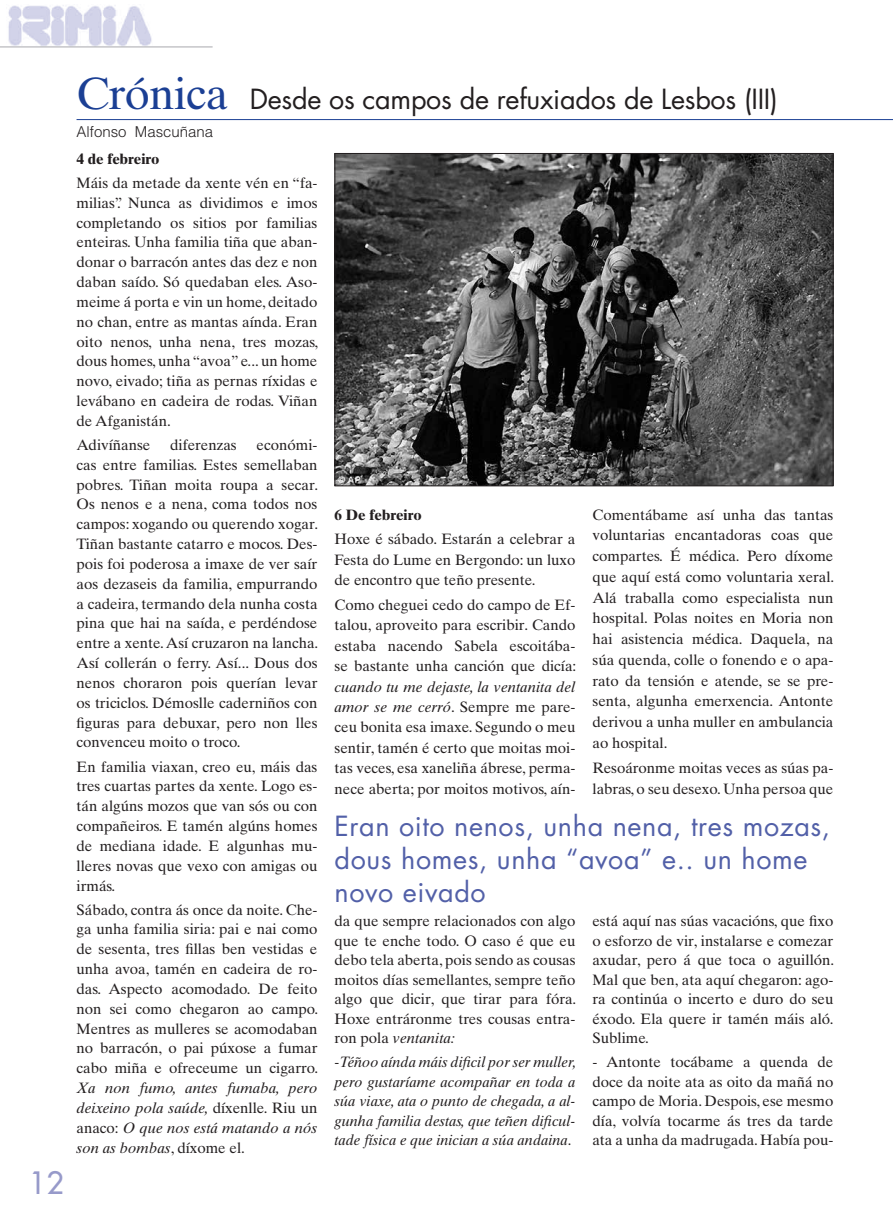
<style>
.page{position:relative;width:893px;height:1212px;background:#fff}
.page>*{position:absolute;margin:0;border:0;box-sizing:border-box;transform-origin:0 0}
.t1{font:500 30px "Futura Std";color:#979aca}
.t2{font:27px/33px "Futura Std";letter-spacing:.02em;color:#5260a8}
.t3{font:27px "Futura Std";letter-spacing:-.01em;color:#231f20}
.t4{font:15px/19.8px "Times Ten LT Std";color:#231f20;text-align:justify}
.t5{font:italic 15px/19.5px "Times Ten LT Std";color:#231f20;text-align:justify}
.t6{font:700 15px "Times Ten LT Std";color:#231f20}
.t7{font:300 15px "Helvetica LT Std";color:#231f20}
.s1{font-family:"Times Ten LT Std";font-size:45px;color:#1b3f94}
.s2{font-style:normal}
.s3{font-style:italic}
</style>
<div class="page">
<img style="left:8px;top:5px;width:144px;height:41px">
<hr style="left:0;top:47px;width:213px;height:1px;background:#a8a9ad">
<hr style="left:77px;top:119px;width:816px;height:1px;background:#1b3f94">
<img style="left:336px;top:155px;width:495px;height:329px">
<h1 class="t1" style="left:29px;top:1164px;width:36px">12</h1>
<h2 class="t3" style="left:77px;top:82px;width:703px"><span class="s1">Crónica</span> Desde os campos de refuxiados de Lesbos (III)</h2>
<p class="t7" style="left:77px;top:123px;width:138px">Alfonso Mascuñana</p>
<p class="t6" style="left:77px;top:150px;width:85px">4 de febreiro</p>
<p class="t4" style="left:77px;top:173px;width:243px">Máis da metade da xente vén en “fa&shy;milias”. Nunca as dividimos e imos completando os sitios por familias enteiras. Unha familia tiña que aban&shy;donar o barracón antes das dez e non daban saído. Só quedaban eles. Aso&shy;meime á porta e vin un home, deitado no chan, entre as mantas aínda. Eran oito nenos, unha nena, tres mozas, dous homes, unha “avoa” e... un home novo, eivado; tiña as pernas ríxidas e levábano en cadeira de rodas. Viñan de Afganistán.</p>
<p class="t4" style="left:77px;top:435px;width:75px">Adivíñanse</p>
<p class="t4" style="left:170px;top:435px;width:68px">diferenzas</p>
<p class="t4" style="left:77px;top:435px;width:243px;text-indent:180px">económi&shy;cas entre familias. Estes semellaban pobres. Tiñan moita roupa a secar.<br>Os nenos e a nena, coma todos nos campos: xogando ou querendo xogar.<br>Tiñan bastante catarro e mocos. Des&shy;pois foi poderosa a imaxe de ver saír aos dezaseis da familia, empurrando a cadeira, termando dela nunha costa pina que hai na saída, e perdéndose entre a xente. Así cruzaron na lancha.<br>Así collerán o ferry. Así... Dous dos nenos choraron pois querían levar os triciclos. Démoslle caderniños con figuras para debuxar, pero non lles convenceu moito o troco.</p>
<p class="t4" style="left:77px;top:756px;width:242px">En familia viaxan, creo eu, máis das tres cuartas partes da xente. Logo es&shy;tán algúns mozos que van sós ou con compañeiros. E tamén algúns homes de mediana idade. E algunhas mu&shy;lleres novas que vexo con amigas ou irmás.</p>
<p class="t4" style="left:77px;top:899px;width:243px">Sábado, contra ás once da noite. Che&shy;ga unha familia siria: pai e nai como de sesenta, tres fillas ben vestidas e unha avoa, tamén en cadeira de ro&shy;das. Aspecto acomodado. De feito non sei como chegaron ao campo.<br>Mentres as mulleres se acomodaban no barracón, o pai púxose a fumar cabo miña e ofreceume un cigarro.</p>
<p class="t5" style="left:77px;top:1078px;width:242px">Xa non fumo, antes fumaba, pero deixeino pola saúde, <span class="s2">díxenlle. Riu un anaco:</span> O que nos está matando a nós son as bombas<span class="s2">, díxome el.</span></p>
<p class="t6" style="left:334px;top:505px;width:89px">6 De febreiro</p>
<p class="t4" style="left:334px;top:529px;width:242px;line-height:20.4px">Hoxe é sábado. Estarán a celebrar a Festa do Lume en Bergondo: un luxo de encontro que teño presente.</p>
<p class="t4" style="left:334px;top:594px;width:243px;line-height:20.4px">Como cheguei cedo do campo de Ef&shy;talou, aproveito para escribir. Cando estaba nacendo Sabela escoitába&shy;se bastante unha canción que dicía:</p>
<p class="t4" style="left:334px;top:676px;width:242px;line-height:20.4px"><span class="s3">cuando tu me dejaste, la ventanita del amor se me cerró</span>. Sempre me pare&shy;ceu bonita esa imaxe. Segundo o meu sentir, tamén é certo que moitas moi&shy;tas veces, esa xaneliña ábrese, perma&shy;nece aberta; por moitos motivos, aín-</p>
<p class="t4" style="left:592px;top:504px;width:243px;line-height:20.7px">Comentábame así unha das tantas voluntarias encantadoras coas que compartes. É médica. Pero díxome que aquí está como voluntaria xeral.<br>Alá traballa como especialista nun hospital. Polas noites en Moria non hai asistencia médica. Daquela, na súa quenda, colle o fonendo e o apa&shy;rato da tensión e atende, se se pre&shy;senta, algunha emerxencia. Antonte derivou a unha muller en ambulancia ao hospital.</p>
<p class="t4" style="left:592px;top:757px;width:242px;line-height:20.7px">Resoáronme moitas veces as súas pa&shy;labras, o seu desexo. Unha persoa que</p>
<h2 class="t2" style="left:334px;top:809px;width:497px">Eran oito nenos, unha nena, tres mozas, dous homes, unha “avoa” e.. un home novo eivado</h2>
<p class="t4" style="left:334px;top:911px;width:243px">da que sempre relacionados con algo que te enche todo. O caso é que eu debo tela aberta, pois sendo as cousas moitos días semellantes, sempre teño algo que dicir, que tirar para fóra.<br>Hoxe entráronme tres cousas entra&shy;ron pola <span class="s3">ventanita:</span></p>
<p class="t5" style="left:334px;top:1052px;width:243px"><span class="s2">-</span>Téñoo aínda máis dificil por ser muller, pero gustaríame acompañar en toda a súa viaxe, ata o punto de chegada, a al&shy;gunha familia destas, que teñen dificul&shy;tade física e que inician a súa andaina<span class="s2">.</span></p>
<p class="t4" style="left:592px;top:911px;width:243px">está aquí nas súas vacacións, que fixo o esforzo de vir, instalarse e comezar axudar, pero á que toca o aguillón.<br>Mal que ben, ata aquí chegaron: ago&shy;ra continúa o incerto e duro do seu éxodo. Ela quere ir tamén máis aló.<br>Sublime.</p>
<p class="t4" style="left:592px;top:1052px;width:242px">- Antonte tocábame a quenda de doce da noite ata as oito da mañá no campo de Moria. Despois, ese mesmo día, volvía tocarme ás tres da tarde ata a unha da madrugada. Había pou-</p>
</div>
